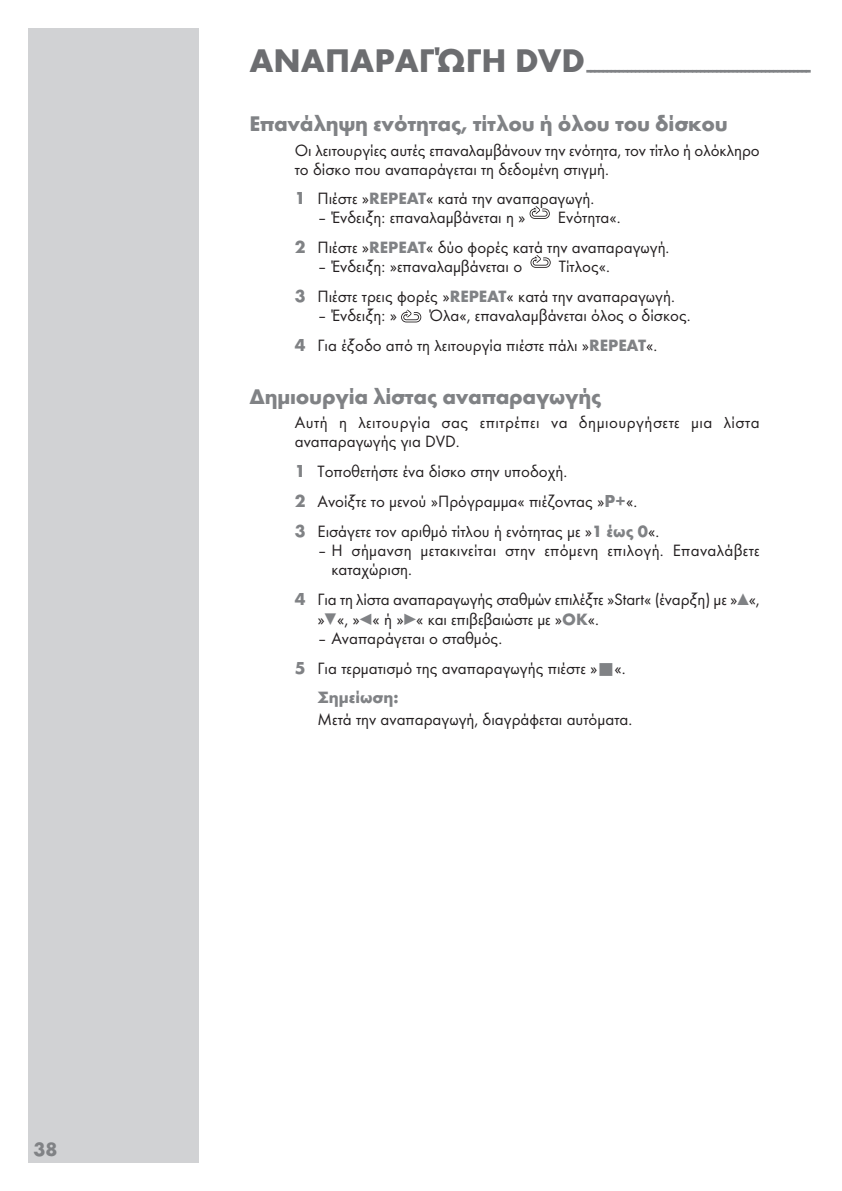
<style>
.page{position:relative;width:842px;height:1191px;background:#fff}
.page>*{position:absolute;margin:0;border:0;box-sizing:border-box;transform-origin:0 0}
.t1{font:700 22px "Futura TOT";letter-spacing:-.01em;color:#808285}
.t2{font:700 20px "Futura TOT";color:#808285}
.t3{font:17px/30px "Futura TOT Boo";color:#231f20}
.t4{font:17px/19px "Futura TOT Boo";letter-spacing:.03em;color:#231f20}
.t5{font:17px/19px "Futura TOT Boo";letter-spacing:.02em;color:#231f20}
.t6{font:700 17px "Futura TOT";color:#808285}
.s1{font-family:"Futura TOT";font-weight:700;font-size:18px;color:#808285}
.s2{font-family:"Futura TOT";font-weight:700;color:#808285}
.s3{font-family:"Grund Son Dr";font-size:22px;color:#808285}
.s4{font-family:"Grund Son Se";font-size:12px;color:#808285}
</style>
<div class="page">
<div style="left:28px;top:28px;width:170px;height:1134px;background:#d1d2d4"></div>
<svg style="left:529px;top:206px;width:21px;height:13px"></svg>
<svg style="left:530px;top:255px;width:21px;height:13px"></svg>
<svg style="left:401px;top:309px;width:21px;height:14px"></svg>
<p class="t2" style="left:33px;top:1136px;width:25px">38</p>
<p class="t2" style="left:249px;top:57px;width:563px"><sup>ΑΝΑΠΑΡΑΓΏΓΗ</sup> <sup>DVD</sup>-------------------------------------------------------</p>
<p class="t1" style="left:249px;top:110px;width:480px">Επανάληψη ενότητας, τίτλου ή όλου του δίσκου</p>
<p class="t3" style="left:295px;top:140px;width:466px;line-height:19px">Οι λειτουργίες αυτές επαναλαμβάνουν την ενότητα, τον τίτλο ή ολόκληρο το δίσκο που αναπαράγεται τη δεδομένη στιγμή.</p>
<p class="t3" style="left:295px;top:184px;width:301px"><span class="s1">1</span> Πιέστε »<span class="s2">REPEAT</span>« κατά την αναπαραγωγή.</p>
<p class="t3" style="left:317px;top:203px;width:210px">– -- Ένδειξη: επαναλαμβάνεται η »</p>
<p class="t3" style="left:295px;top:203px;width:376px;text-indent:263px">Ενότητα«.<br><span class="s1">2</span> Πιέστε »<span class="s2">REPEAT</span>« δύο φορές κατά την αναπαραγωγή.</p>
<p class="t3" style="left:317px;top:252px;width:206px">– Ένδειξη: »επαναλαμβάνεται ο</p>
<p class="t3" style="left:295px;top:252px;width:382px;text-indent:264px">Τίτλος«.<br><span class="s1">3</span> Πιέστε τρεις φορές »<span class="s2">REPEAT</span>« κατά την αναπαραγωγή.</p>
<p class="t3" style="left:317px;top:300px;width:81px">– Ένδειξη: »</p>
<p class="t3" style="left:295px;top:300px;width:397px;text-indent:135px">Όλα«, επαναλαμβάνεται όλος ο δίσκος.<br><span class="s1">4</span> Για έξοδο από τη λειτουργία πιέστε πάλι »<span class="s2">REPEAT</span>«.</p>
<p class="t1" style="left:249px;top:382px;width:353px">Δημιουργία λίστας αναπαραγωγής</p>
<p class="t4" style="left:295px;top:413px;width:466px">Αυτή η λειτουργία σας επιτρέπει να δημιουργήσετε μια λίστα αναπαραγωγής για DVD.</p>
<p class="t3" style="left:295px;top:456px;width:366px"><span class="s1">1</span> Τοποθετήστε ένα δίσκο στην υποδοχή.<br><span class="s1">2</span> Ανοίξτε το μενού »Πρόγραμμα« πιέζοντας »<span class="s1">P+</span>«.<br><span class="s1">3</span> Εισάγετε τον αριθμό τίτλου ή ενότητας με »<span class="s2">1 έως 0</span>«.</p>
<p class="t5" style="left:331px;top:541px;width:430px;text-indent:-14px">– Η σήμανση μετακινείται στην επόμενη επιλογή. Επαναλάβετε καταχώριση.</p>
<p class="t3" style="left:317px;top:589px;width:444px;line-height:20px;text-indent:-23px"><span class="s1">4</span> Για τη λίστα αναπαραγωγής σταθμών επιλέξτε »Start« (έναρξη) με »<span class="s3">w</span>«, »<span class="s3">q</span>«, »<span class="s3">r</span>« ή »<span class="s3">e</span>« και επιβεβαιώστε με »<span class="s2">OK</span>«.</p>
<p class="t3" style="left:295px;top:623px;width:332px;text-indent:23px">– Αναπαράγεται ο σταθμός.<br><span class="s1">5</span> Για τερματισμό της αναπαραγωγής πιέστε »<span class="s4">7</span>«.</p>
<p class="t6" style="left:317px;top:686px;width:83px">Σημείωση:</p>
<p class="t3" style="left:317px;top:704px;width:316px">Μετά την αναπαραγωγή, διαγράφεται αυτόματα.</p>
</div>
